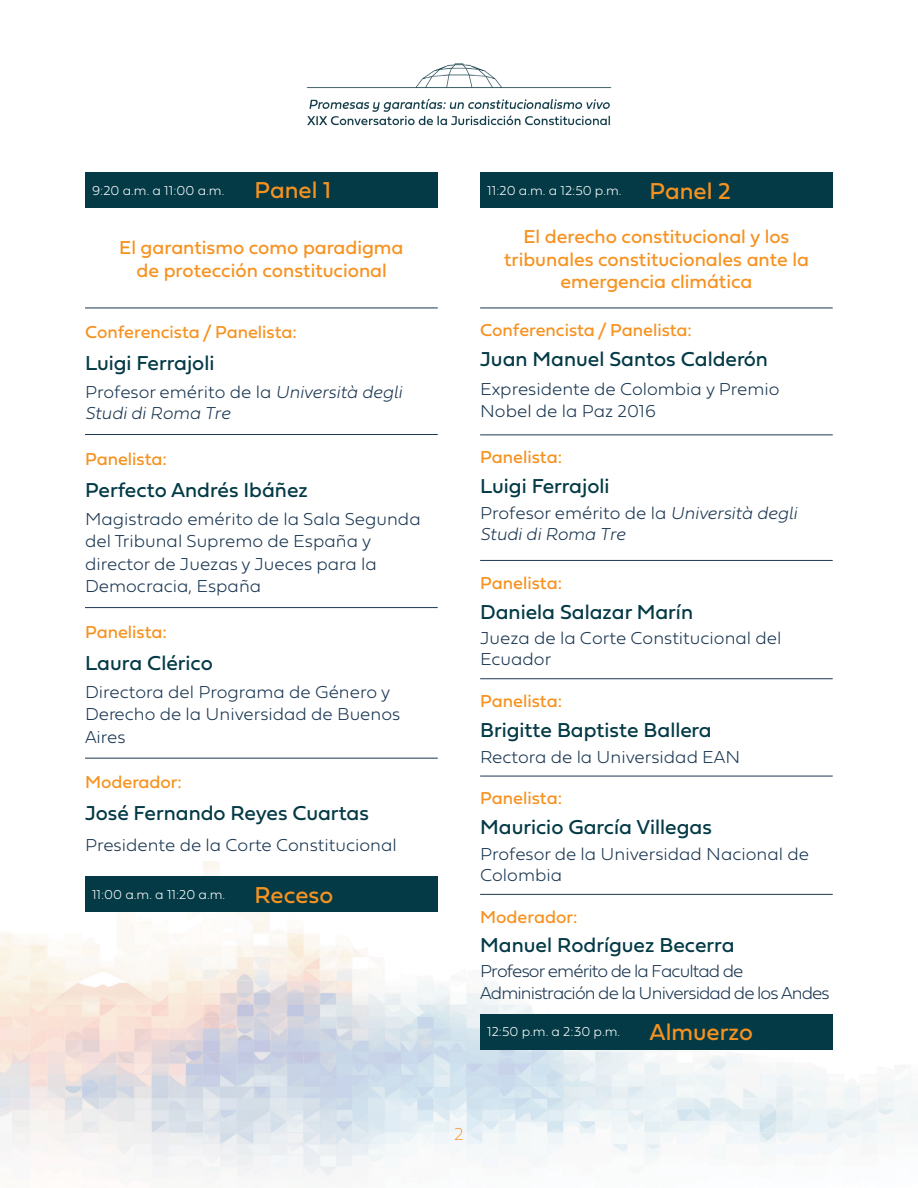
<style>
.page{position:relative;width:918px;height:1188px;background:#fff}
.page>*{position:absolute;margin:0;border:0;box-sizing:border-box;transform-origin:0 0}
.t1{font:24px "Fieldwork Geo Regular";color:#f69220}
.t2{font:21px "Fieldwork Geo Regular";color:#033a46}
.t3{font:19.5px/22.5px "Fieldwork Geo Regular";color:#f69220;text-align:center}
.t4{font:100 18px/22.5px "Fieldwork Geo";color:#1b3752}
.t5{font:18px "Fieldwork Geo Regular";color:#f69220}
.t6{font:100 18px/21.6px "Fieldwork Geo";letter-spacing:-.05em;color:#1b3752}
.t7{font:italic 100 18px "Fieldwork";color:#1b3752}
.t8{font:18px "Fieldwork Geo Hair";color:#f69220}
.t9{font:100 13.5px "Fieldwork Geo";color:#fff}
.s1{font-family:"Fieldwork Geo Regular";font-weight:400;font-size:24px;color:#f69220}
.s2{font-family:"Fieldwork";font-style:italic}
</style>
<div class="page">
<img style="left:0;top:679px;width:918px;height:498px">
<img style="left:306px;top:63px;width:306px;height:63px">
<hr style="left:85px;top:758px;width:353px;height:1px;background:#1b3752">
<hr style="left:85px;top:607px;width:353px;height:1px;background:#1b3752">
<hr style="left:85px;top:434px;width:353px;height:1px;background:#1b3752">
<hr style="left:85px;top:308px;width:353px;height:1px;background:#1b3752">
<div style="left:85px;top:172px;width:353px;height:36px;background:#033a46"></div>
<div style="left:85px;top:877px;width:353px;height:35px;background:#033a46"></div>
<hr style="left:480px;top:894px;width:353px;height:1px;background:#1b3752">
<hr style="left:480px;top:776px;width:353px;height:1px;background:#1b3752">
<hr style="left:480px;top:678px;width:353px;height:1px;background:#1b3752">
<hr style="left:480px;top:560px;width:353px;height:1px;background:#1b3752">
<hr style="left:480px;top:434px;width:353px;height:1px;background:#1b3752">
<hr style="left:480px;top:308px;width:353px;height:1px;background:#1b3752">
<div style="left:480px;top:173px;width:353px;height:35px;background:#033a46"></div>
<div style="left:480px;top:1014px;width:353px;height:36px;background:#033a46"></div>
<p class="t9" style="left:92px;top:179px;width:134px">9:20 a.m. a 11:00 a.m.</p>
<h1 class="t1" style="left:255px;top:171px;width:78px">Panel 1</h1>
<p class="t9" style="left:487px;top:180px;width:245px">11:20 a.m. a 12:50 p.m. <span class="s1">Panel 2</span></p>
<p class="t3" style="left:119px;top:236px;width:286px">El garantismo como paradigma de protección constitucional</p>
<p class="t3" style="left:504px;top:225px;width:306px">El derecho constitucional y los tribunales constitucionales ante la emergencia climática</p>
<p class="t5" style="left:85px;top:318px;width:213px">Conferencista / Panelista:</p>
<p class="t5" style="left:480px;top:316px;width:213px">Conferencista / Panelista:</p>
<p class="t2" style="left:85px;top:347px;width:131px">Luigi Ferrajoli</p>
<p class="t2" style="left:480px;top:343px;width:289px">Juan Manuel Santos Calderón</p>
<p class="t4" style="left:85px;top:380px;width:318px">Profesor emérito de la <span class="s2">Università degli</span></p>
<p class="t7" style="left:85px;top:399px;width:147px">Studi di Roma Tre</p>
<p class="t4" style="left:480px;top:377px;width:301px">Expresidente de Colombia y Premio<br>Nobel de la Paz 2016</p>
<p class="t5" style="left:85px;top:445px;width:83px">Panelista:</p>
<p class="t5" style="left:480px;top:443px;width:83px">Panelista:</p>
<p class="t2" style="left:85px;top:473px;width:224px">Perfecto Andrés Ibáñez</p>
<p class="t4" style="left:85px;top:507px;width:337px">Magistrado emérito de la Sala Segunda del Tribunal Supremo de España y director de Juezas y Jueces para la<br>Democracia, España</p>
<p class="t5" style="left:85px;top:618px;width:83px">Panelista:</p>
<p class="t2" style="left:85px;top:646px;width:129px">Laura Clérico</p>
<p class="t4" style="left:85px;top:680px;width:317px">Directora del Programa de Género y<br>Derecho de la Universidad de Buenos<br>Aires</p>
<p class="t5" style="left:85px;top:768px;width:98px">Moderador:</p>
<p class="t2" style="left:85px;top:797px;width:285px">José Fernando Reyes Cuartas</p>
<p class="t4" style="left:85px;top:833px;width:313px">Presidente de la Corte Constitucional</p>
<p class="t9" style="left:92px;top:884px;width:243px">11:00 a.m. a 11:20 a.m. <span class="s1">Receso</span></p>
<p class="t2" style="left:480px;top:469px;width:131px">Luigi Ferrajoli</p>
<p class="t4" style="left:480px;top:501px;width:318px">Profesor emérito de la <span class="s2">Università degli</span></p>
<p class="t7" style="left:480px;top:520px;width:147px">Studi di Roma Tre</p>
<p class="t5" style="left:480px;top:569px;width:83px">Panelista:</p>
<p class="t2" style="left:480px;top:595px;width:214px">Daniela Salazar Marín</p>
<p class="t4" style="left:480px;top:627px;width:303px;line-height:21px">Jueza de la Corte Constitucional del<br>Ecuador</p>
<p class="t5" style="left:480px;top:687px;width:83px">Panelista:</p>
<p class="t2" style="left:480px;top:713px;width:233px">Brigitte Baptiste Ballera</p>
<p class="t4" style="left:480px;top:745px;width:262px">Rectora de la Universidad EAN</p>
<p class="t5" style="left:480px;top:784px;width:83px">Panelista:</p>
<p class="t2" style="left:480px;top:811px;width:233px">Mauricio García Villegas</p>
<p class="t4" style="left:480px;top:843px;width:330px;line-height:21px">Profesor de la Universidad Nacional de<br>Colombia</p>
<p class="t5" style="left:480px;top:902px;width:99px">Moderador:</p>
<p class="t2" style="left:480px;top:929px;width:256px">Manuel Rodríguez Becerra</p>
<p class="t6" style="left:480px;top:959px;width:351px">Profesor emérito de la Facultad de<br>Administración de la Universidad de los Andes</p>
<p class="t9" style="left:487px;top:1021px;width:267px">12:50 p.m. a 2:30 p.m. <span class="s1">Almuerzo</span></p>
<p class="t8" style="left:454px;top:1120px;width:11px">2</p>
</div>
